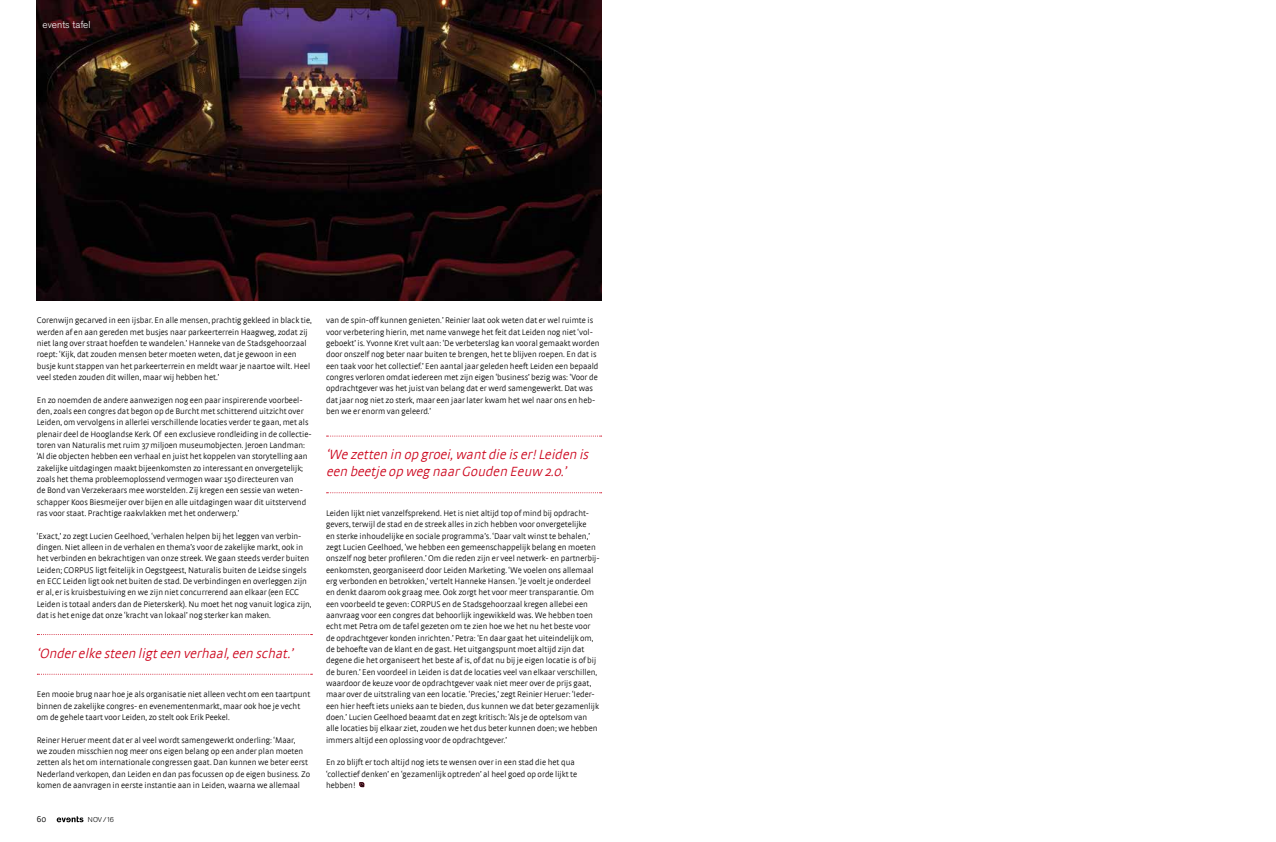
<style>
.page{position:relative;width:1276px;height:842px;background:#fff}
.page>*{position:absolute;margin:0;border:0;box-sizing:border-box;transform-origin:0 0}
.t1{font:italic 300 14px/17px "Strada";color:#cd071e}
.t2{font:300 10px "Akzidenz Grotesk Pro";color:#fff}
.t3{font:300 9px "Strada";color:#000}
.t4{font:300 8.6px/11.3px "Strada";color:#000}
.t5{font:300 7px "Akzidenz Grotesk Pro";color:#000}
</style>
<div class="page">
<svg style="left:57px;top:816px;width:26px;height:6px"></svg>
<img style="left:37px;top:0;width:564px;height:300px">
<svg style="left:37px;top:634px;width:275px;height:1px"></svg>
<svg style="left:37px;top:674px;width:275px;height:1px"></svg>
<svg style="left:326px;top:436px;width:275px;height:1px"></svg>
<svg style="left:326px;top:492px;width:275px;height:1px"></svg>
<svg style="left:359px;top:782px;width:5px;height:5px"></svg>
<p class="t2" style="left:43px;top:18px;width:50px">events tafel</p>
<p class="t4" style="left:37px;top:315px;width:276px">Corenwijn gecarved in een ijsbar. En alle mensen, prachtig gekleed in black tie, werden af en aan gereden met busjes naar parkeerterrein Haagweg, zodat zij niet lang over straat hoefden te wandelen.’ Hanneke van de Stadsgehoorzaal roept: ‘Kijk, dat zouden mensen beter moeten weten, dat je gewoon in een busje kunt stappen van het parkeerterrein en meldt waar je naartoe wilt. Heel veel steden zouden dit willen, maar wij hebben het.’</p>
<p class="t4" style="left:37px;top:394px;width:276px">En zo noemden de andere aanwezigen nog een paar inspirerende voorbeel&shy;den, zoals een congres dat begon op de Burcht met schitterend uitzicht over Leiden, om vervolgens in allerlei verschillende locaties verder te gaan, met als plenair deel de Hooglandse Kerk. Of een exclusieve rondleiding in de collectie&shy;toren van Naturalis met ruim 37 miljoen museumobjecten. Jeroen Landman: ‘Al die objecten hebben een verhaal en juist het koppelen van storytelling aan zakelijke uitdagingen maakt bijeenkomsten zo interessant en onvergetelijk; zoals het thema probleemoplossend vermogen waar 150 directeuren van<br>de Bond van Verzekeraars mee worstelden. Zij kregen een sessie van weten&shy;schapper Koos Biesmeijer over bijen en alle uitdagingen waar dit uitstervend ras voor staat. Prachtige raakvlakken met het onderwerp.’</p>
<p class="t4" style="left:37px;top:530px;width:276px">‘Exact,’ zo zegt Lucien Geelhoed, ‘verhalen helpen bij het leggen van verbin&shy;dingen. Niet alleen in de verhalen en thema’s voor de zakelijke markt, ook in het verbinden en bekrachtigen van onze streek. We gaan steeds verder buiten Leiden; CORPUS ligt feitelijk in Oegstgeest, Naturalis buiten de Leidse singels en ECC Leiden ligt ook net buiten de stad. De verbindingen en overleggen zijn er al, er is kruisbestuiving en we zijn niet concurrerend aan elkaar (een ECC Leiden is totaal anders dan de Pieterskerk). Nu moet het nog vanuit logica zijn, dat is het enige dat onze ‘kracht van lokaal’ nog sterker kan maken.</p>
<h1 class="t1" style="left:37px;top:644px;width:260px">‘Onderelke steen ligteen verhaal,een schat.’</h1>
<p class="t4" style="left:37px;top:689px;width:275px">Een mooie brug naar hoe je als organisatie niet alleen vecht om een taartpunt binnen de zakelijke congres- en evenementenmarkt, maar ook hoe je vecht om de gehele taart voor Leiden, zo stelt ook Erik Peekel.</p>
<p class="t4" style="left:37px;top:734px;width:275px">Reiner Heruer meent dat er al veel wordt samengewerkt onderling: ‘Maar,<br>we zouden misschien nog meer ons eigen belang op een ander plan moeten zetten als het om internationale congressen gaat. Dan kunnen we beter eerst Nederland verkopen, dan Leiden en dan pas focussen op de eigen business. Zo komen de aanvragen in eerste instantie aan in Leiden, waarna we allemaal</p>
<p class="t3" style="left:37px;top:814px;width:11px">60</p>
<p class="t5" style="left:88px;top:815px;width:27px">NOV/16</p>
<p class="t4" style="left:326px;top:315px;width:275px">van de spin-off kunnen genieten.’ Reinier laat ook weten dat er wel ruimte is voor verbetering hierin, met name vanwege het feit dat Leiden nog niet ‘vol&shy;geboekt’ is. Yvonne Kret vult aan: ‘De verbeterslag kan vooral gemaakt worden door onszelf nog beter naar buiten te brengen, het te blijven roepen. En dat is een taak voor het collectief.’ Een aantal jaar geleden heeft Leiden een bepaald congres verloren omdat iedereen met zijn eigen ‘business’ bezig was: ‘Voor de opdrachtgever was het juist van belang dat er werd samengewerkt. Dat was dat jaar nog niet zo sterk, maar een jaar later kwam het wel naar ons en heb&shy;ben we er enorm van geleerd.’</p>
<h1 class="t1" style="left:326px;top:446px;width:267px">‘We zetten in op groei,wantdie iser!Leiden is een beetje op weg naarGouden Eeuw 2.0.’</h1>
<p class="t4" style="left:326px;top:507px;width:275px">Leiden lijkt niet vanzelfsprekend. Het is niet altijd top of mind bij opdracht&shy;gevers, terwijl de stad en de streek alles in zich hebben voor onvergetelijke<br>en sterke inhoudelijke en sociale programma’s. ‘Daar valt winst te behalen,’ zegt Lucien Geelhoed, ‘we hebben een gemeenschappelijk belang en moeten onszelf nog beter profileren.’ Om die reden zijn er veel netwerk- en partnerbij&shy;eenkomsten, georganiseerd door Leiden Marketing. ‘We voelen ons allemaal erg verbonden en betrokken,’ vertelt Hanneke Hansen. ‘Je voelt je onderdeel en denkt daarom ook graag mee. Ook zorgt het voor meer transparantie. Om een voorbeeld te geven: CORPUS en de Stadsgehoorzaal kregen allebei een aanvraag voor een congres dat behoorlijk ingewikkeld was. We hebben toen echt met Petra om de tafel gezeten om te zien hoe we het nu het beste voor de opdrachtgever konden inrichten.’ Petra: ‘En daar gaat het uiteindelijk om, de behoefte van de klant en de gast. Het uitgangspunt moet altijd zijn dat degene die het organiseert het beste af is, of dat nu bij je eigen locatie is of bij de buren.’ Een voordeel in Leiden is dat de locaties veel van elkaar verschillen, waardoor de keuze voor de opdrachtgever vaak niet meer over de prijs gaat, maar over de uitstraling van een locatie. ‘Precies,’ zegt Reinier Heruer: ‘Ieder&shy;een hier heeft iets unieks aan te bieden, dus kunnen we dat beter gezamenlijk doen.’ Lucien Geelhoed beaamt dat en zegt kritisch: ‘Als je de optelsom van alle locaties bij elkaar ziet, zouden we het dus beter kunnen doen; we hebben immers altijd een oplossing voor de opdrachtgever.’</p>
<p class="t4" style="left:326px;top:757px;width:253px">En zo blijft er toch altijd nog iets te wensen over in een stad die het qua ‘collectief denken’ en ‘gezamenlijk optreden’ al heel goed op orde lijkt te hebben!</p>
</div>
